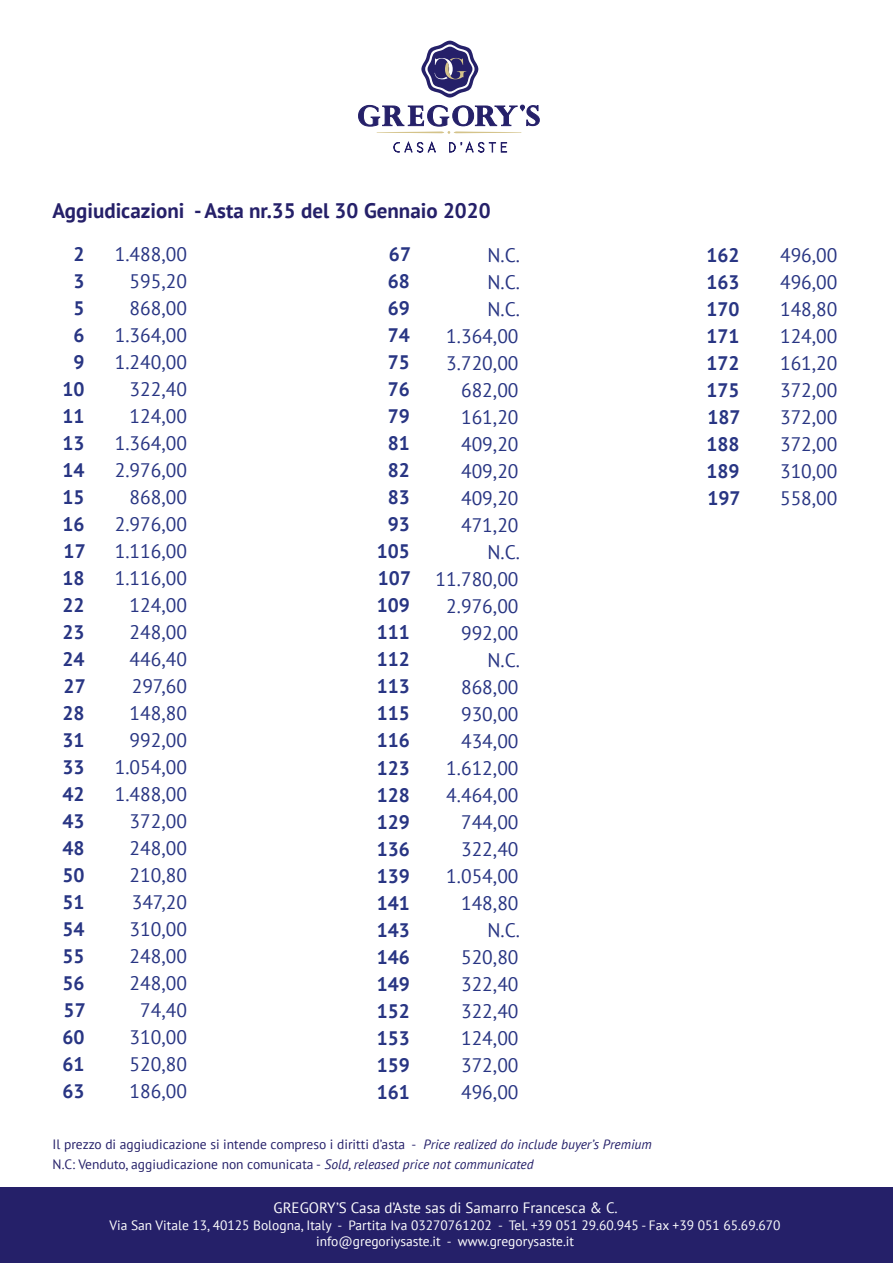
<style>
.page{position:relative;width:893px;height:1263px;background:#fff}
.page>*{position:absolute;margin:0;border:0;box-sizing:border-box;transform-origin:0 0}
.t1{font:700 21px "PT Sans";color:#252069}
.t2{font:19.5px/27px "PT Sans";color:#283583;text-align:right}
.t3{font:700 19.5px/27px "PT Sans";color:#283583;text-align:center}
.t4{font:15px "PT Sans";color:#fff}
.t5{font:13.5px/19.5px "PT Sans";color:#252069}
.t6{font:13.5px/16.5px "PT Sans";color:#fff;text-align:center}
.s1{font-style:italic}
</style>
<div class="page">
<div style="left:0;top:1187px;width:893px;height:76px;background:#252069"></div>
<svg style="left:394px;top:142px;width:42px;height:10px"></svg>
<svg style="left:449px;top:142px;width:6px;height:10px"></svg>
<svg style="left:461px;top:142px;width:46px;height:10px"></svg>
<svg style="left:421px;top:41px;width:57px;height:57px"></svg>
<svg style="left:358px;top:105px;width:181px;height:29px"></svg>
<p class="t1" style="left:53px;top:197px;width:440px">Aggiudicazioni - Asta nr.35 del 30 Gennaio 2020</p>
<p class="t3" style="left:63px;top:240px;width:25px">2<br>3<br>5<br>6<br>9<br>10<br>11<br>13<br>14<br>15<br>16<br>17<br>18<br>22<br>23<br>24<br>27<br>28<br>31<br>33<br>42<br>43<br>48<br>50<br>51<br>54<br>55<br>56<br>57<br>60<br>61<br>63</p>
<p class="t2" style="left:115px;top:240px;width:74px">1.488,00<br>595,20<br>868,00<br>1.364,00<br>1.240,00<br>322,40<br>124,00<br>1.364,00<br>2.976,00<br>868,00<br>2.976,00<br>1.116,00<br>1.116,00<br>124,00<br>248,00<br>446,40<br>297,60<br>148,80<br>992,00<br>1.054,00<br>1.488,00<br>372,00<br>248,00<br>210,80<br>347,20<br>310,00<br>248,00<br>248,00<br>74,40<br>310,00<br>520,80<br>186,00</p>
<p class="t3" style="left:377px;top:241px;width:36px;text-align:right">67<br>68<br>69<br>74<br>75<br>76<br>79<br>81<br>82<br>83<br>93<br>105<br>107<br>109<br>111<br>112<br>113<br>115<br>116<br>123<br>128<br>129<br>136<br>139<br>141<br>143<br>146<br>149<br>152<br>153<br>159<br>161</p>
<p class="t2" style="left:436px;top:241px;width:86px">N.C.<br>N.C.<br>N.C.<br>1.364,00<br>3.720,00<br>682,00<br>161,20<br>409,20<br>409,20<br>409,20<br>471,20<br>N.C.<br>11.780,00<br>2.976,00<br>992,00<br>N.C.<br>868,00<br>930,00<br>434,00<br>1.612,00<br>4.464,00<br>744,00<br>322,40<br>1.054,00<br>148,80<br>N.C.<br>520,80<br>322,40<br>322,40<br>124,00<br>372,00<br>496,00</p>
<p class="t2" style="left:780px;top:241px;width:59px;text-align:justify">496,00<br>496,00<br>148,80<br>124,00<br>161,20<br>372,00<br>372,00<br>372,00<br>310,00<br>558,00</p>
<p class="t3" style="left:706px;top:241px;width:36px;text-align:justify">162<br>163<br>170<br>171<br>172<br>175<br>187<br>188<br>189<br>197</p>
<p class="t5" style="left:53px;top:1134px;width:601px">Il prezzo di aggiudicazione si intende compreso i diritti d’asta - <span class="s1">Price realized do include buyer’s Premium<br></span>N.C: Venduto, aggiudicazione non comunicata - <span class="s1">Sold, released price not communicated</span></p>
<p class="t4" style="left:274px;top:1198px;width:346px">GREGORY’S Casa d’Aste sas di Samarro Francesca &amp; C.</p>
<p class="t6" style="left:109px;top:1216px;width:673px">Via San Vitale 13, 40125 Bologna, Italy - Partita Iva 03270761202 - Tel. +39 051 29.60.945 - Fax +39 051 65.69.670 info@gregoriysaste.it - www.gregorysaste.it</p>
</div>
